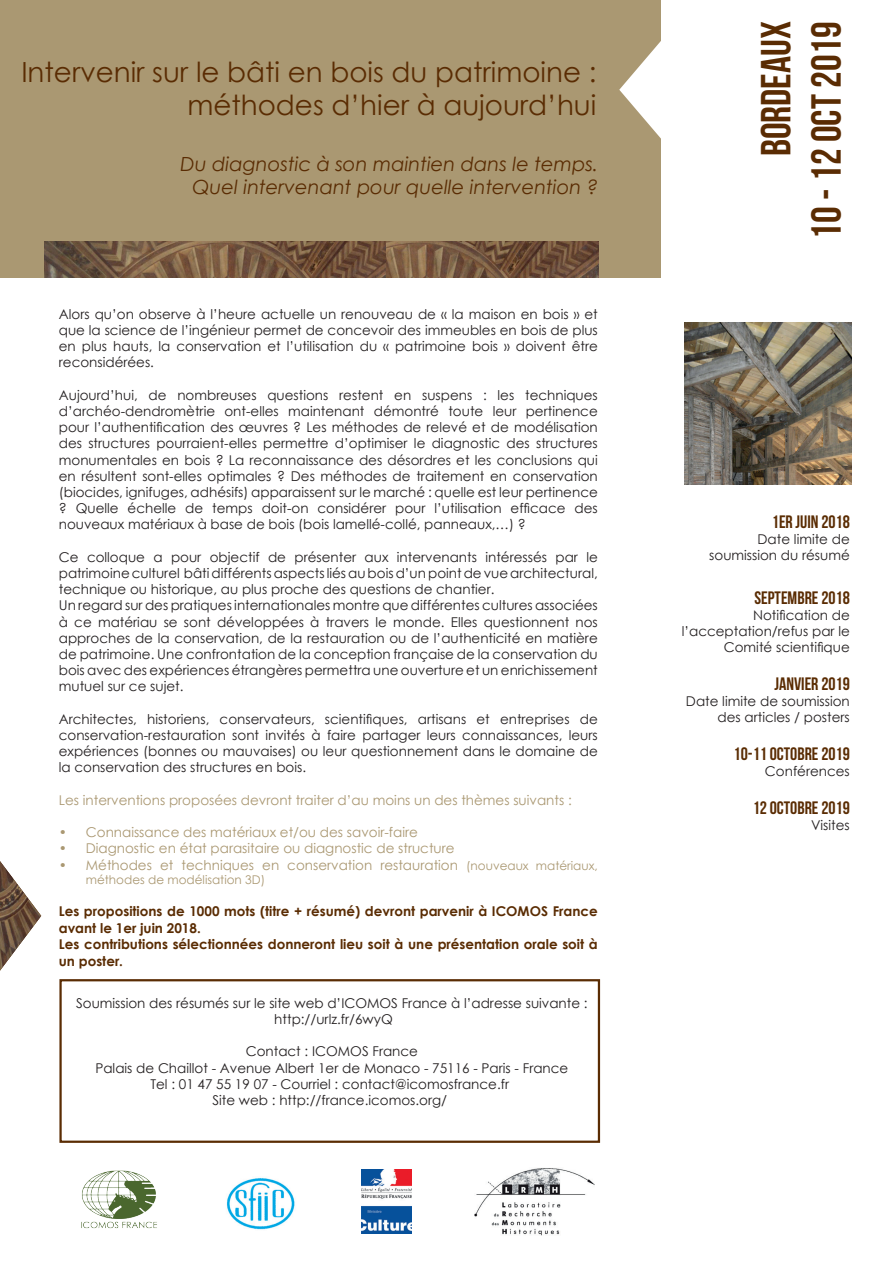
<style>
.page{position:relative;width:893px;height:1263px;background:#fff}
.page>*{position:absolute;margin:0;border:0;box-sizing:border-box;transform-origin:0 0}
.t1{font:42px/50.4px "Bebas Neue";color:#5a2c03;text-align:right}
.t2{font:27.75px/33.3px "Century Gothic";color:#5a2c03;text-align:right}
.t3{font:italic 19.5px/23.4px "Century Gothic";color:#5a2c03;text-align:right}
.t4{font:18px "Bebas Neue";color:#5a2c03}
.t5{font:13.5px/16.2px "Century Gothic";color:#231f20;text-align:justify}
.t6{font:13.5px "Century Gothic";color:#aa9872}
.t7{font:700 13.5px/16.4px "Century Gothic";color:#5a2c03}
.t8{font:12px "Century Gothic";color:#aa9872}
.s1{font-size:12px}
</style>
<div class="page">
<div style="left:59px;top:979px;width:541px;height:164px;border:2px solid #5a2c03"></div>
<img style="left:361px;top:1169px;width:50px;height:64px">
<div style="left:0;top:0;width:661px;height:278px;background:#aa9872"></div>
<img style="left:685px;top:322px;width:167px;height:162px">
<svg style="left:619px;top:41px;width:42px;height:98px"></svg>
<img style="left:45px;top:242px;width:554px;height:36px">
<img style="left:0;top:861px;width:41px;height:110px">
<img style="left:81px;top:1170px;width:76px;height:59px">
<img style="left:474px;top:1168px;width:120px;height:67px">
<img style="left:227px;top:1178px;width:68px;height:52px">
<h2 class="t2" style="left:21px;top:55px;width:577px">Intervenir sur le bâti en bois du patrimoine : méthodes d’hier à aujourd’hui</h2>
<h3 class="t3" style="left:180px;top:152px;width:419px">Du diagnostic à son maintien dans le temps.<br>Quel intervenant pour quelle intervention ?</h3>
<p class="t5" style="left:59px;top:305px;width:540px">Alors qu’on observe à l’heure actuelle un renouveau de « la maison en bois » et que la science de l’ingénieur permet de concevoir des immeubles en bois de plus en plus hauts, la conservation et l’utilisation du « patrimoine bois » doivent être reconsidérées.</p>
<p class="t5" style="left:59px;top:386px;width:540px">Aujourd’hui, de nombreuses questions restent en suspens : les techniques d’archéo-dendromètrie ont-elles maintenant démontré toute leur pertinence pour l’authentification des œuvres ? Les méthodes de relevé et de modélisation des structures pourraient-elles permettre d’optimiser le diagnostic des structures monumentales en bois ? La reconnaissance des désordres et les conclusions qui en résultent sont-elles optimales ? Des méthodes de traitement en conservation (biocides, ignifuges, adhésifs) apparaissent sur le marché : quelle est leur pertinence ? Quelle échelle de temps doit-on considérer pour l’utilisation efficace des nouveaux matériaux à base de bois (bois lamellé-collé, panneaux,…) ?</p>
<p class="t5" style="left:59px;top:548px;width:540px;text-align:left">Ce colloque a pour objectif de présenter aux intervenants intéressés par le patrimoine culturel bâti différents aspects liés au bois d’un point de vue architectural, technique ou historique, au plus proche des questions de chantier.<br>Un regard sur des pratiques internationales montre que différentes cultures associées à ce matériau se sont développées à travers le monde. Elles questionnent nos approches de la conservation, de la restauration ou de l’authenticité en matière de patrimoine. Une confrontation de la conception française de la conservation du bois avec des expériences étrangères permettra une ouverture et un enrichissement mutuel sur ce sujet.</p>
<p class="t5" style="left:59px;top:710px;width:540px">Architectes, historiens, conservateurs, scientifiques, artisans et entreprises de conservation-restauration sont invités à faire partager leurs connaissances, leurs expériences (bonnes ou mauvaises) ou leur questionnement dans le domaine de la conservation des structures en bois.</p>
<p class="t6" style="left:59px;top:790px;width:514px">Les interventions proposées devront traiter d’au moins un des thèmes suivants :</p>
<p class="t6" style="left:59px;top:823px;width:361px">• Connaissance des matériaux et/ou des savoir-faire</p>
<p class="t6" style="left:59px;top:839px;width:397px">• Diagnostic en état parasitaire ou diagnostic de structure</p>
<p class="t6" style="left:59px;top:855px;width:540px">• Méthodes et techniques en conservation restauration <span class="s1">(nouveaux matériaux,</span></p>
<p class="t8" style="left:86px;top:871px;width:181px">méthodes de modélisation 3D)</p>
<p class="t7" style="left:59px;top:903px;width:540px">Les propositions de 1000 mots (titre + résumé) devront parvenir à ICOMOS France avant le 1er juin 2018.<br>Les contributions sélectionnées donneront lieu soit à une présentation orale soit à un poster.</p>
<p class="t5" style="left:76px;top:994px;width:513px;text-align:center">Soumission des résumés sur le site web d’ICOMOS France à l’adresse suivante : http://urlz.fr/6wyQ</p>
<p class="t5" style="left:95px;top:1043px;width:474px;text-align:center">Contact : ICOMOS France<br>Palais de Chaillot - Avenue Albert 1er de Monaco - 75116 - Paris - France Tel : 01 47 55 19 07 - Courriel : contact@icomosfrance.fr<br>Site web : http://france.icomos.org/</p>
<h1 class="t1" style="left:750px;top:240px;width:220px;rotate:-90deg">BORDEAUX<br>10 - 12 OCT 2019</h1>
<h3 class="t4" style="left:772px;top:512px;width:79px">1ER JUIN 2018</h3>
<p class="t5" style="left:709px;top:531px;width:142px;text-align:right">Date limite de soumission du résumé</p>
<h3 class="t4" style="left:754px;top:587px;width:97px">SEPTEMBRE 2018</h3>
<p class="t5" style="left:682px;top:607px;width:170px;text-align:right">Notification de l’acceptation/refus par le<br>Comité scientifique</p>
<h3 class="t4" style="left:774px;top:674px;width:77px">JANVIER 2019</h3>
<p class="t5" style="left:686px;top:693px;width:165px;text-align:right">Date limite de soumission des articles / posters</p>
<h3 class="t4" style="left:734px;top:744px;width:118px">10-11 OCTOBRE 2019</h3>
<p class="t5" style="left:765px;top:763px;width:86px">Conférences</p>
<h3 class="t4" style="left:753px;top:798px;width:99px">12 OCTOBRE 2019</h3>
<p class="t5" style="left:811px;top:817px;width:40px">Visites</p>
</div>
